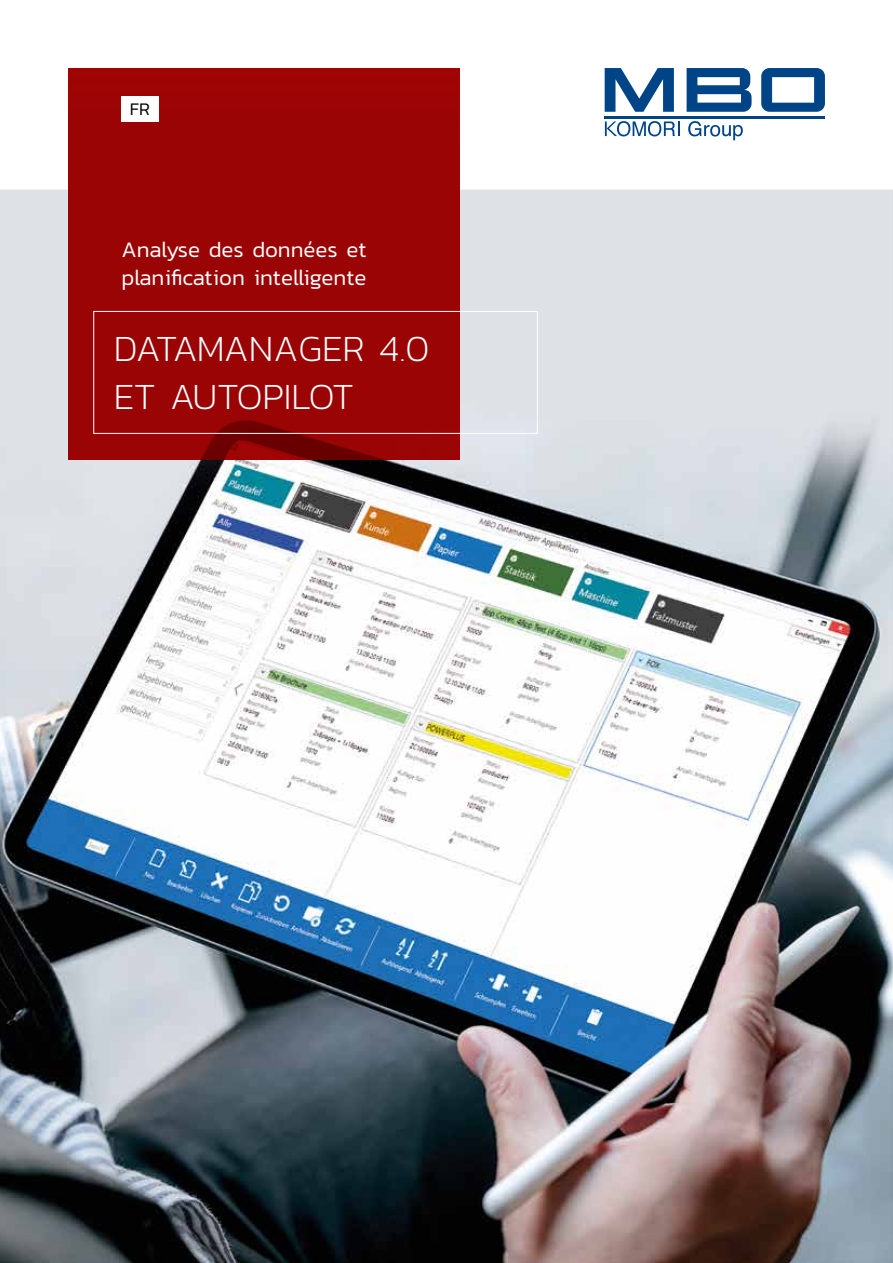
<style>
.page{position:relative;width:893px;height:1263px;background:#fff}
.page>*{position:absolute;margin:0;border:0;box-sizing:border-box;transform-origin:0 0}
.t1{font:200 37.5px/48px "Kanit";color:#fff}
.t2{font:300 22.5px/28.5px "Kanit";color:#fff}
.t3{font:300 18px "Kanit";color:#000}
</style>
<div class="page">
<img style="left:0;top:68px;width:893px;height:1195px">
<p class="t3" style="left:130px;top:96px;width:22px">FR</p>
<p class="t2" style="left:122px;top:235px;width:246px">Analyse des données et planification intelligente</p>
<h1 class="t1" style="left:114px;top:324px;width:317px">DATAMANAGER 4.0<br>ET AUTOPILOT</h1>
</div>
